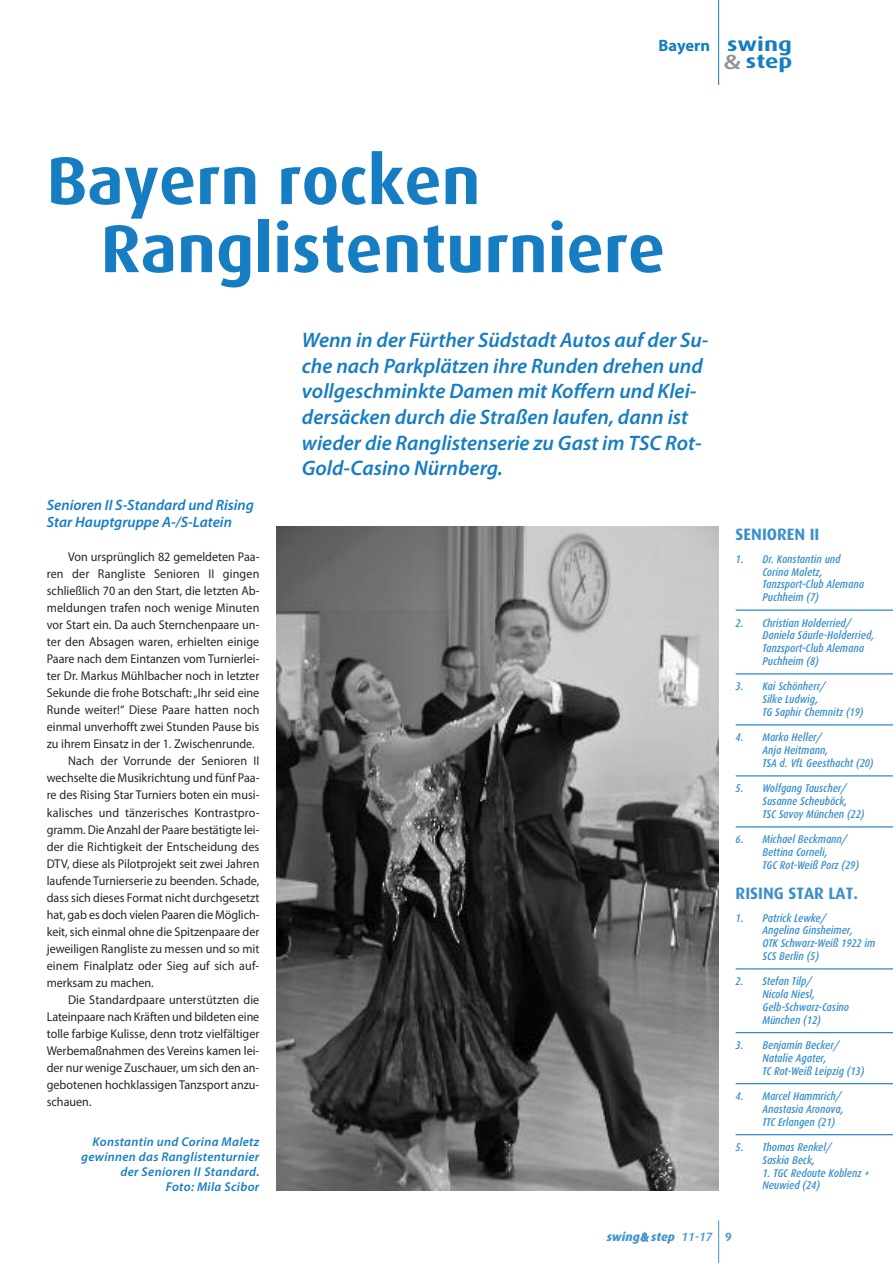
<style>
.page{position:relative;width:893px;height:1263px;background:#fff}
.page>*{position:absolute;margin:0;border:0;box-sizing:border-box;transform-origin:0 0}
.t1{font:700 67.5px/68.1px "Dax";color:#177dc2}
.t2{font:italic 600 21px/25.5px "Myriad Pro";color:#177dc2}
.t3{font:700 19.5px/16.5px "Dax";color:#177dc2;scale:1.25 1}
.t4{font:700 16.5px "Dax";color:#3a90cb}
.t5{font:700 16.5px "Myriad Pro";color:#177dc2}
.t6{font:italic 600 15px/17px "Myriad Pro";color:#177dc2}
.t7{font:12.75px "Myriad Pro";color:#272526;scale:.95 1}
.t8{font:italic 600 12.75px/14.9px "Myriad Pro";letter-spacing:.025em;color:#177dc2;text-align:right}
.t9{font:italic 800 12px "Dax";color:#4697ce}
.t10{font:italic 500 11.25px/12.8px "Dax Condensed";color:#3a90cb}
.s1{font-family:"Myriad Pro";font-weight:600;font-size:21px;color:#909295}
.s2{font-family:"Myriad Pro";font-weight:600}
.s3{font-weight:500}
.s4{font-weight:700;font-style:normal}
</style>
<div class="page">
<hr style="left:718px;top:1220px;width:1px;height:43px;background:#4697ce">
<hr style="left:718px;top:0;width:1px;height:85px;background:#177dc2">
<hr style="left:736px;top:609px;width:157px;height:2px;background:#177dc2">
<hr style="left:736px;top:673px;width:157px;height:1px;background:#177dc2">
<hr style="left:736px;top:724px;width:157px;height:1px;background:#177dc2">
<hr style="left:736px;top:775px;width:157px;height:1px;background:#177dc2">
<hr style="left:736px;top:826px;width:157px;height:1px;background:#177dc2">
<hr style="left:736px;top:968px;width:157px;height:1px;background:#177dc2">
<hr style="left:736px;top:1032px;width:157px;height:1px;background:#177dc2">
<hr style="left:736px;top:1083px;width:157px;height:1px;background:#177dc2">
<hr style="left:736px;top:1134px;width:157px;height:1px;background:#177dc2">
<img style="left:276px;top:527px;width:443px;height:664px">
<p class="t5" style="left:659px;top:39px;width:53px">Bayern</p>
<h3 class="t3" style="left:724px;top:36px;width:57px">swing <span class="s1">&amp;</span> step</h3>
<h1 class="t1" style="left:101px;top:147px;width:566px;text-indent:-54px">Bayern rocken<br>Ranglistenturniere</h1>
<p class="t6" style="left:47px;top:498px;width:209px">Senioren II S-Standard und Rising<br>Star Hauptgruppe A-/S-Latein</p>
<p class="t7" style="left:68px;top:552px;width:203px">Von ursprünglich 82 gemeldeten Paa-</p>
<p class="t7" style="left:47px;top:569px;width:225px">ren der Rangliste Senioren II gingen</p>
<p class="t7" style="left:47px;top:586px;width:225px">schließlich 70 an den Start, die letzten Ab-</p>
<p class="t7" style="left:47px;top:603px;width:225px">meldungen trafen noch wenige Minuten</p>
<p class="t7" style="left:47px;top:620px;width:225px">vor Start ein. Da auch Sternchenpaare un-</p>
<p class="t7" style="left:47px;top:637px;width:225px">ter den Absagen waren, erhielten einige</p>
<p class="t7" style="left:47px;top:654px;width:225px">Paare nach dem Eintanzen vom Turnierlei-</p>
<p class="t7" style="left:47px;top:671px;width:225px">ter Dr. Markus Mühlbacher noch in letzter</p>
<p class="t7" style="left:47px;top:688px;width:225px">Sekunde die frohe Botschaft:„Ihr seid eine</p>
<p class="t7" style="left:47px;top:705px;width:225px">Runde weiter!“ Diese Paare hatten noch</p>
<p class="t7" style="left:47px;top:722px;width:225px">einmal unverhofft zwei Stunden Pause bis</p>
<p class="t7" style="left:47px;top:739px;width:220px">zu ihrem Einsatz in der 1. Zwischenrunde.</p>
<p class="t7" style="left:68px;top:756px;width:203px">Nach der Vorrunde der Senioren II</p>
<p class="t7" style="left:47px;top:773px;width:225px">wechselte die Musikrichtung und fünf Paa-</p>
<p class="t7" style="left:47px;top:790px;width:225px">re des Rising Star Turniers boten ein musi-</p>
<p class="t7" style="left:47px;top:807px;width:225px">kalisches und tänzerisches Kontrastpro-</p>
<p class="t7" style="left:47px;top:824px;width:225px">gramm. Die Anzahl der Paare bestätigte lei-</p>
<p class="t7" style="left:47px;top:841px;width:225px">der die Richtigkeit der Entscheidung des</p>
<p class="t7" style="left:47px;top:858px;width:225px">DTV, diese als Pilotprojekt seit zwei Jahren</p>
<p class="t7" style="left:47px;top:875px;width:225px">laufende Turnierserie zu beenden. Schade,</p>
<p class="t7" style="left:47px;top:892px;width:225px">dass sich dieses Format nicht durchgesetzt</p>
<p class="t7" style="left:47px;top:909px;width:225px">hat, gab es doch vielen Paaren die Möglich-</p>
<p class="t7" style="left:47px;top:926px;width:225px">keit, sich einmal ohne die Spitzenpaare der</p>
<p class="t7" style="left:47px;top:943px;width:225px">jeweiligen Rangliste zu messen und so mit</p>
<p class="t7" style="left:47px;top:960px;width:225px">einem Finalplatz oder Sieg auf sich auf-</p>
<p class="t7" style="left:47px;top:977px;width:114px">merksam zu machen.</p>
<p class="t7" style="left:68px;top:994px;width:203px">Die Standardpaare unterstützten die</p>
<p class="t7" style="left:47px;top:1011px;width:225px">Lateinpaare nach Kräften und bildeten eine</p>
<p class="t7" style="left:47px;top:1028px;width:225px">tolle farbige Kulisse, denn trotz vielfältiger</p>
<p class="t7" style="left:47px;top:1045px;width:225px">Werbemaßnahmen des Vereins kamen lei-</p>
<p class="t7" style="left:47px;top:1062px;width:225px">der nur wenige Zuschauer, um sich den an-</p>
<p class="t7" style="left:47px;top:1079px;width:225px">gebotenen hochklassigen Tanzsport anzu-</p>
<p class="t7" style="left:47px;top:1096px;width:49px">schauen.</p>
<p class="t8" style="left:81px;top:1135px;width:180px">Konstantin und Corina Maletz gewinnen das Ranglistenturnier der Senioren II Standard.<br>Foto: Mila Scibor</p>
<p class="t2" style="left:302px;top:329px;width:408px">Wenn in der Fürther Südstadt Autos auf der Su&shy;che nach Parkplätzen ihre Runden drehen und vollgeschminkte Damen mit Koffern und Klei&shy;dersäcken durch die Straßen laufen, dann ist wieder die Ranglistenserie zu Gast im TSC Rot-Gold-Casino Nürnberg.</p>
<p class="t4" style="left:736px;top:525px;width:85px">SENIOREN II</p>
<p class="t10" style="left:762px;top:553px;width:103px;text-indent:-27px">1. Dr. Konstantin und<br>Corina Maletz,<br>Tanzsport-Club Alemana<br>Puchheim (7)</p>
<p class="t10" style="left:762px;top:616px;width:113px;text-indent:-27px">2. Christian Holderried/<br>Daniela Säurle-Holderried,<br>Tanzsport-Club Alemana<br>Puchheim (8)</p>
<p class="t10" style="left:762px;top:680px;width:103px;text-indent:-27px">3. Kai Schönherr/<br>Silke Ludwig,<br>TG Saphir Chemnitz (19)</p>
<p class="t10" style="left:762px;top:731px;width:113px;text-indent:-27px">4. Marko Heller/<br>Anja Heitmann,<br>TSA d. VfL Geesthacht (20)</p>
<p class="t10" style="left:762px;top:782px;width:104px;text-indent:-27px">5. Wolfgang Tauscher/<br>Susanne Scheuböck,<br>TSC Savoy München (22)</p>
<p class="t10" style="left:762px;top:833px;width:98px;text-indent:-27px">6. Michael Beckmann/<br>Bettina Corneli,<br>TGC Rot-Weiß Porz (29)</p>
<p class="t4" style="left:736px;top:884px;width:124px">RISING STAR LAT.</p>
<p class="t10" style="left:762px;top:911px;width:114px;text-indent:-27px">1. Patrick Lewke/<br>Angelina Ginsheimer,<br>OTK Schwarz-Weiß 1922 im<br>SCS Berlin (5)</p>
<p class="t10" style="left:762px;top:975px;width:88px;text-indent:-27px">2. Stefan Tilp/<br>Nicola Niesl,<br>Gelb-Schwarz-Casino<br>München (12)</p>
<p class="t10" style="left:762px;top:1039px;width:103px;text-indent:-27px">3. Benjamin Becker/<br>Natalie Agater,<br>TC Rot-Weiß Leipzig (13)</p>
<p class="t10" style="left:762px;top:1090px;width:83px;text-indent:-27px">4. Marcel Hammrich/<br>Anastasia Aronova,<br>TTC Erlangen (21)</p>
<p class="t10" style="left:762px;top:1141px;width:71px;text-indent:-27px">5. Thomas Renkel/<br>Saskia Beck,</p>
<p class="t10" style="left:762px;top:1166px;width:109px">1. TGC Redoute Koblenz +<br>Neuwied (24)</p>
<p class="t9" style="left:607px;top:1230px;width:127px">swing<span class="s2">&amp;</span> step <span class="s3">11-17</span> <span class="s4">9</span></p>
</div>
